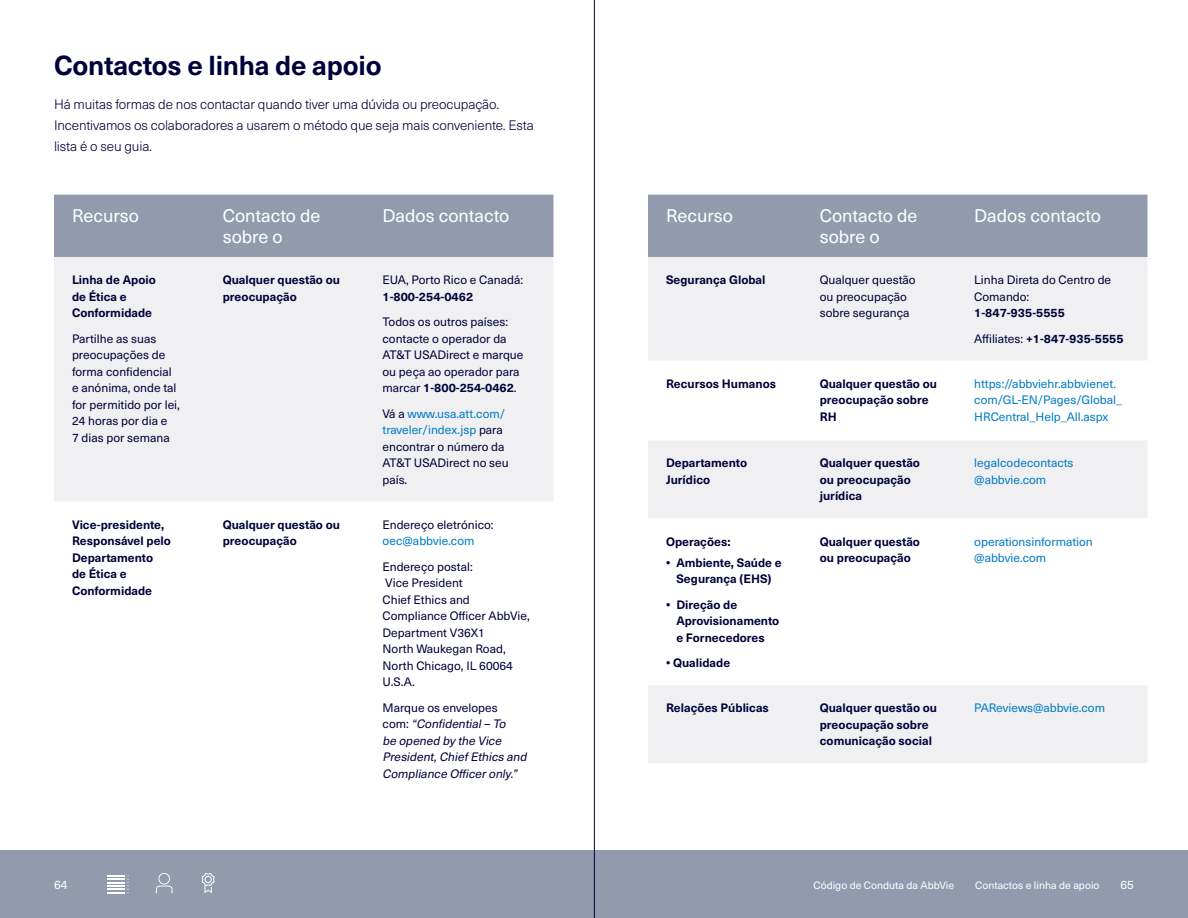
<style>
.page{position:relative;width:1188px;height:918px;background:#fff}
.page>*{position:absolute;margin:0;border:0;box-sizing:border-box;transform-origin:0 0}
.t1{font:700 27px "Neue Haas Unica Pro";letter-spacing:-.01em;color:#00013a}
.t2{font:18px/21.6px "Neue Haas Unica Pro";color:#fff}
.t3{font:300 13.5px/21px "Neue Haas Unica Pro";letter-spacing:-.01em;color:#00013a}
.t4{font:12px/16.5px "Neue Haas Unica Pro";color:#00013a}
.t5{font:700 12px/16.5px "Neue Haas Unica Pro";color:#00013a}
.t6{font:12px/16.5px "Neue Haas Unica Pro";color:#007bc3}
.t7{font:italic 12px/16.5px "Neue Haas Unica Pro";color:#00013a}
.t8{font:12px "Neue Haas Unica Pro";color:#fff}
.t9{font:10.5px "Neue Haas Unica Pro";color:#fff}
.s1{font-weight:700}
.s2{color:#007bc3}
.s3{font-style:normal}
.s4{font-weight:400}
</style>
<div class="page">
<div style="left:0;top:850px;width:1188px;height:68px;background:#919bad"></div>
<div style="left:54px;top:195px;width:500px;height:62px;background:#919bad"></div>
<div style="left:54px;top:257px;width:499px;height:244px;background:#f0f0f2"></div>
<div style="left:648px;top:195px;width:500px;height:62px;background:#919bad"></div>
<div style="left:648px;top:257px;width:499px;height:506px;background:#f0f0f2"></div>
<svg style="left:648px;top:361px;width:499px;height:324px"></svg>
<svg style="left:107px;top:875px;width:22px;height:18px"></svg>
<svg style="left:156px;top:873px;width:17px;height:20px"></svg>
<svg style="left:202px;top:873px;width:13px;height:20px"></svg>
<hr style="left:594px;top:0;width:1px;height:918px;background:#00013a">
<h1 class="t1" style="left:54px;top:49px;width:329px">Contactos e linha de apoio</h1>
<p class="t3" style="left:54px;top:94px;width:481px">Há muitas formas de nos contactar quando tiver uma dúvida ou preocupação.<br>Incentivamos os colaboradores a usarem o método que seja mais conveniente. Esta lista é o seu guia.</p>
<h2 class="t2" style="left:72px;top:205px;width:68px">Recurso</h2>
<h2 class="t2" style="left:223px;top:205px;width:99px">Contacto de sobre o</h2>
<h2 class="t2" style="left:382px;top:205px;width:128px">Dados contacto</h2>
<p class="t5" style="left:72px;top:272px;width:85px">Linha de Apoio de Ética e<br>Conformidade</p>
<p class="t4" style="left:72px;top:330px;width:109px">Partilhe as suas preocupações de forma confidencial e anónima, onde tal for permitido por lei,<br>24 horas por dia e<br>7 dias por semana</p>
<p class="t5" style="left:223px;top:272px;width:119px">Qualquer questão ou preocupação</p>
<p class="t4" style="left:383px;top:272px;width:142px">EUA, Porto Rico e Canadá:</p>
<p class="t5" style="left:383px;top:288px;width:92px">1-800-254-0462</p>
<p class="t4" style="left:383px;top:314px;width:142px">Todos os outros países: contacte o operador da<br>AT&amp;T USADirect e marque ou peça ao operador para marcar <span class="s1">1-800-254-0462</span>.</p>
<p class="t4" style="left:383px;top:405px;width:128px">Vá a <span class="s2">www.usa.att.com/ traveler/index.jsp</span> para encontrar o número da<br>AT&amp;T USADirect no seu país.</p>
<p class="t5" style="left:72px;top:516px;width:101px">Vice-presidente,<br>Responsável pelo<br>Departamento<br>de Ética e<br>Conformidade</p>
<p class="t5" style="left:223px;top:516px;width:119px">Qualquer questão ou preocupação</p>
<p class="t4" style="left:383px;top:516px;width:113px">Endereço eletrónico:</p>
<p class="t6" style="left:383px;top:533px;width:94px">oec@abbvie.com</p>
<p class="t4" style="left:383px;top:558px;width:149px">Endereço postal:<br>Vice President<br>Chief Ethics and<br>Compliance Officer AbbVie,<br>Department V36X1<br>North Waukegan Road,<br>North Chicago, IL 60064<br>U.S.A.</p>
<p class="t7" style="left:382px;top:699px;width:148px"><span class="s3">Marque os envelopes<br>c o m :</span> “Confidential– To<br>be opened by the Vice<br>President,ChiefEthics and<br>Compliance Officeronly.”</p>
<h2 class="t2" style="left:666px;top:205px;width:68px">Recurso</h2>
<h2 class="t2" style="left:820px;top:205px;width:99px">Contacto de sobre o</h2>
<h2 class="t2" style="left:974px;top:205px;width:128px">Dados contacto</h2>
<p class="t5" style="left:666px;top:272px;width:101px">Segurança Global</p>
<p class="t4" style="left:820px;top:272px;width:97px">Qualquer questão ou preocupação sobre segurança</p>
<p class="t4" style="left:974px;top:272px;width:138px">Linha Direta do Centro de<br>Comando:</p>
<p class="t5" style="left:974px;top:300px;width:151px;line-height:25.5px">1-847-935-5555<br><span class="s4">Affiliates:</span> +1-847-935-5555</p>
<p class="t5" style="left:666px;top:375px;width:112px">Recursos Humanos</p>
<p class="t5" style="left:820px;top:375px;width:119px">Qualquer questão ou preocupação sobre<br>RH</p>
<p class="t6" style="left:974px;top:375px;width:149px">https://abbviehr.abbvienet. com/GL-EN/Pages/Global_<br>HRCentral_Help_All.aspx</p>
<p class="t5" style="left:666px;top:455px;width:83px">Departamento<br>Jurídico</p>
<p class="t5" style="left:820px;top:455px;width:102px">Qualquer questão ou preocupação jurídica</p>
<p class="t6" style="left:974px;top:455px;width:101px">legalcodecontacts @abbvie.com</p>
<p class="t5" style="left:666px;top:533px;width:66px">Operações:</p>
<p class="t5" style="left:666px;top:554px;width:117px;text-align:center">• Ambiente, Saúde e<br>Segurança (EHS)</p>
<p class="t5" style="left:676px;top:596px;width:104px;text-indent:-10px">• Direção de<br>Aprovisionamento e Fornecedores</p>
<p class="t5" style="left:666px;top:655px;width:66px">• Qualidade</p>
<p class="t5" style="left:820px;top:533px;width:102px">Qualquer questão ou preocupação</p>
<p class="t6" style="left:974px;top:533px;width:120px">operationsinformation @abbvie.com</p>
<p class="t5" style="left:666px;top:700px;width:104px">Relações Públicas</p>
<p class="t5" style="left:820px;top:700px;width:119px">Qualquer questão ou preocupação sobre comunicação social</p>
<p class="t6" style="left:974px;top:700px;width:132px">PAReviews@abbvie.com</p>
<p class="t8" style="left:54px;top:877px;width:15px">64</p>
<p class="t9" style="left:813px;top:879px;width:142px">Código de Conduta da AbbVie</p>
<p class="t9" style="left:1050px;top:879px;width:51px">Dispensas</p>
<p class="t8" style="left:1121px;top:877px;width:15px">65</p>
<p class="t9" style="left:888px;top:879px;width:142px">Código de Conduta da AbbVie</p>
<p class="t9" style="left:975px;top:879px;width:126px">Contactos e linha de apoio</p>
</div>
